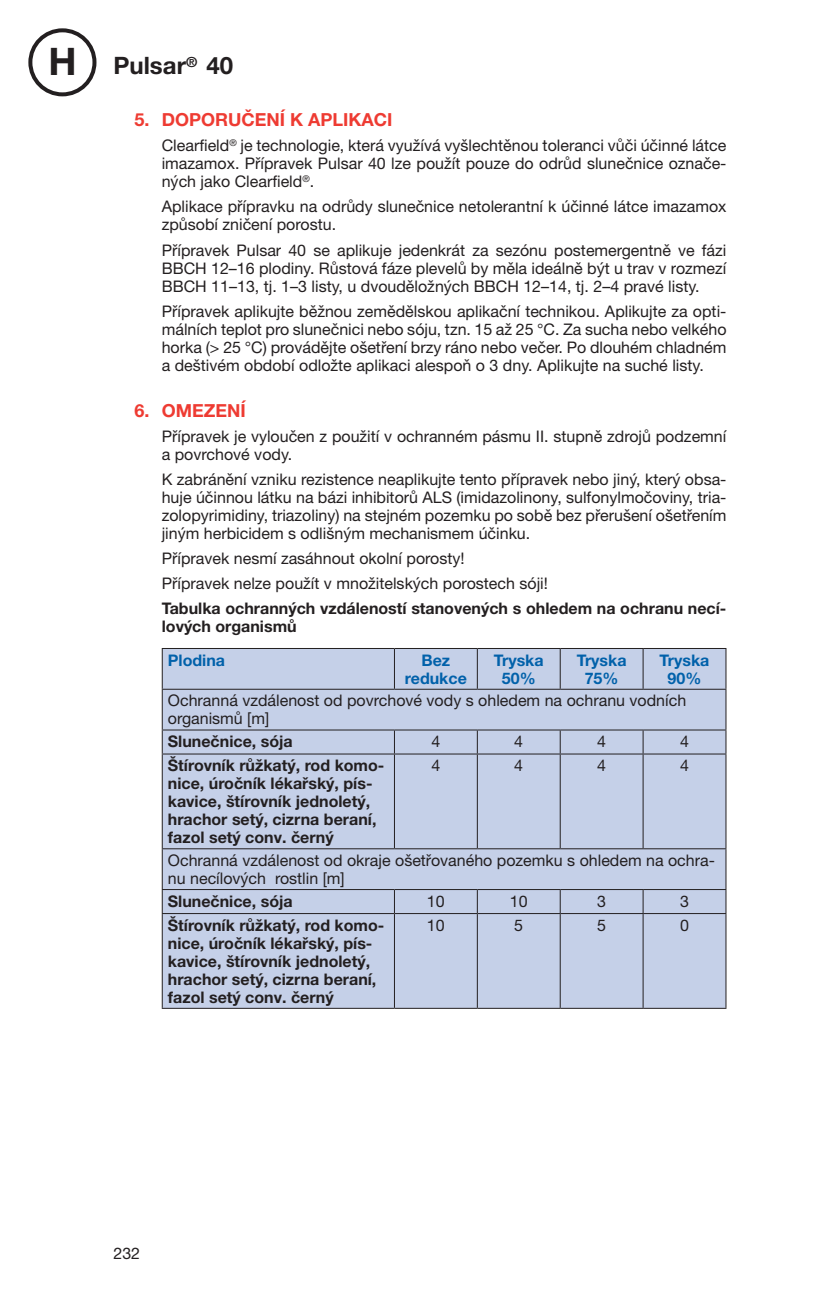
<style>
.page{position:relative;width:840px;height:1304px;background:#fff}
.page>*{position:absolute;margin:0;border:0;box-sizing:border-box;transform-origin:0 0}
.t1{font:700 24px "Helvetica Neue LT Pro";color:#231f20}
.t2{font:700 18px "Helvetica Neue LT Pro";color:#ee3b32}
.t3{font:16px/18px "Helvetica Neue LT Pro";color:#231f20}
.t4{font:700 16px/18px "Helvetica Neue LT Pro";color:#231f20}
.t5{font:700 16px/18px "Helvetica Neue LT Pro";color:#0161aa;text-align:center}
.s1{font-size:38px}
</style>
<div class="page">
<div style="left:28px;top:28px;width:68px;height:68px;border:4px solid #231f20;border-radius:50%"></div>
<div style="left:163px;top:649px;width:562px;height:359px;background:#c5d0e8"></div>
<hr style="left:725px;top:690px;width:1px;height:39px;background:#231f20">
<hr style="left:725px;top:849px;width:1px;height:40px;background:#231f20">
<hr style="left:162px;top:648px;width:232px;height:1px;background:#231f20">
<hr style="left:162px;top:649px;width:1px;height:40px;background:#231f20">
<hr style="left:394px;top:648px;width:83px;height:1px;background:#231f20">
<hr style="left:394px;top:649px;width:1px;height:40px;background:#231f20">
<hr style="left:477px;top:648px;width:83px;height:1px;background:#231f20">
<hr style="left:560px;top:648px;width:82px;height:1px;background:#231f20">
<hr style="left:642px;top:648px;width:84px;height:1px;background:#231f20">
<hr style="left:725px;top:649px;width:1px;height:40px;background:#231f20">
<svg style="left:162px;top:730px;width:1px;height:23px"></svg>
<svg style="left:725px;top:730px;width:1px;height:23px"></svg>
<hr style="left:162px;top:754px;width:1px;height:94px;background:#231f20">
<hr style="left:725px;top:754px;width:1px;height:94px;background:#231f20">
<svg style="left:162px;top:890px;width:1px;height:23px"></svg>
<svg style="left:725px;top:890px;width:1px;height:23px"></svg>
<hr style="left:162px;top:914px;width:1px;height:94px;background:#231f20">
<hr style="left:725px;top:914px;width:1px;height:94px;background:#231f20">
<hr style="left:476px;top:649px;width:1px;height:40px;background:#231f20">
<hr style="left:162px;top:689px;width:232px;height:1px;background:#231f20">
<hr style="left:162px;top:690px;width:1px;height:39px;background:#231f20">
<hr style="left:394px;top:689px;width:83px;height:1px;background:#231f20">
<hr style="left:477px;top:689px;width:83px;height:1px;background:#231f20">
<hr style="left:560px;top:689px;width:82px;height:1px;background:#231f20">
<hr style="left:642px;top:689px;width:84px;height:1px;background:#231f20">
<hr style="left:162px;top:729px;width:232px;height:1px;background:#231f20">
<hr style="left:394px;top:729px;width:83px;height:1px;background:#231f20">
<hr style="left:477px;top:729px;width:83px;height:1px;background:#231f20">
<hr style="left:560px;top:729px;width:82px;height:1px;background:#231f20">
<hr style="left:642px;top:729px;width:84px;height:1px;background:#231f20">
<hr style="left:162px;top:753px;width:232px;height:1px;background:#231f20">
<hr style="left:394px;top:753px;width:83px;height:1px;background:#231f20">
<hr style="left:477px;top:753px;width:83px;height:1px;background:#231f20">
<hr style="left:560px;top:753px;width:82px;height:1px;background:#231f20">
<hr style="left:642px;top:753px;width:84px;height:1px;background:#231f20">
<hr style="left:162px;top:848px;width:232px;height:1px;background:#231f20">
<hr style="left:162px;top:849px;width:1px;height:40px;background:#231f20">
<hr style="left:394px;top:848px;width:83px;height:1px;background:#231f20">
<hr style="left:477px;top:848px;width:83px;height:1px;background:#231f20">
<hr style="left:560px;top:848px;width:82px;height:1px;background:#231f20">
<hr style="left:642px;top:848px;width:84px;height:1px;background:#231f20">
<hr style="left:162px;top:889px;width:232px;height:1px;background:#231f20">
<hr style="left:394px;top:889px;width:83px;height:1px;background:#231f20">
<hr style="left:477px;top:889px;width:83px;height:1px;background:#231f20">
<hr style="left:560px;top:889px;width:82px;height:1px;background:#231f20">
<hr style="left:642px;top:889px;width:84px;height:1px;background:#231f20">
<hr style="left:162px;top:913px;width:232px;height:1px;background:#231f20">
<hr style="left:394px;top:913px;width:83px;height:1px;background:#231f20">
<hr style="left:477px;top:913px;width:83px;height:1px;background:#231f20">
<hr style="left:560px;top:913px;width:82px;height:1px;background:#231f20">
<hr style="left:642px;top:913px;width:84px;height:1px;background:#231f20">
<hr style="left:162px;top:1008px;width:232px;height:1px;background:#231f20">
<hr style="left:394px;top:1008px;width:83px;height:1px;background:#231f20">
<hr style="left:477px;top:1008px;width:83px;height:1px;background:#231f20">
<hr style="left:560px;top:1008px;width:82px;height:1px;background:#231f20">
<hr style="left:642px;top:1008px;width:84px;height:1px;background:#231f20">
<hr style="left:559px;top:649px;width:1px;height:40px;background:#231f20">
<hr style="left:642px;top:649px;width:1px;height:40px;background:#231f20">
<svg style="left:394px;top:730px;width:1px;height:23px"></svg>
<hr style="left:394px;top:754px;width:1px;height:94px;background:#231f20">
<svg style="left:394px;top:890px;width:1px;height:23px"></svg>
<hr style="left:394px;top:914px;width:1px;height:94px;background:#231f20">
<svg style="left:476px;top:730px;width:1px;height:23px"></svg>
<hr style="left:476px;top:754px;width:1px;height:94px;background:#231f20">
<hr style="left:476px;top:914px;width:1px;height:94px;background:#231f20">
<svg style="left:559px;top:730px;width:1px;height:23px"></svg>
<hr style="left:559px;top:754px;width:1px;height:94px;background:#231f20">
<hr style="left:559px;top:914px;width:1px;height:94px;background:#231f20">
<svg style="left:642px;top:730px;width:1px;height:23px"></svg>
<hr style="left:642px;top:754px;width:1px;height:94px;background:#231f20">
<hr style="left:642px;top:914px;width:1px;height:94px;background:#231f20">
<svg style="left:476px;top:890px;width:1px;height:23px"></svg>
<svg style="left:559px;top:890px;width:1px;height:23px"></svg>
<svg style="left:642px;top:890px;width:1px;height:23px"></svg>
<h1 class="t1" style="left:48px;top:50px;width:186px"><span class="s1">H</span> Pulsar<sup>®</sup> 40</h1>
<p class="t2" style="left:134px;top:108px;width:42px">5. doporu</p>
<p class="t2" style="left:241px;top:108px;width:25px">čení</p>
<p class="t2" style="left:290px;top:108px;width:30px">k aplikaci</p>
<p class="t3" style="left:162px;top:136px;width:566px;text-align:justify">Clearfield<sup>®</sup> je technologie, která využívá vyšlechtěnou toleranci vůči účinné látce imazamox. Přípravek Pulsar 40 lze použít pouze do odrůd slunečnice označe&shy;ných jako Clearfield<sup>®</sup>.</p>
<p class="t3" style="left:162px;top:197px;width:566px">Aplikace přípravku na odrůdy slunečnice netolerantní k účinné látce imazamox způsobí zničení porostu.</p>
<p class="t3" style="left:162px;top:240px;width:566px;text-align:justify">Přípravek Pulsar 40 se aplikuje jedenkrát za sezónu postemergentně ve fázi BBCH 12–16 plodiny. Růstová fáze plevelů by měla ideálně být u trav v rozmezí BBCH 11–13, tj. 1–3 listy, u dvouděložných BBCH 12–14, tj. 2–4 pravé listy.</p>
<p class="t3" style="left:162px;top:302px;width:566px;text-align:justify">Přípravek aplikujte běžnou zemědělskou aplikační technikou. Aplikujte za opti&shy;málních teplot pro slunečnici nebo sóju, tzn. 15 až 25 °C. Za sucha nebo velkého horka (&gt; 25 °C) provádějte ošetření brzy ráno nebo večer. Po dlouhém chladném a deštivém období odložte aplikaci alespoň o 3 dny. Aplikujte na suché listy.</p>
<p class="t2" style="left:134px;top:399px;width:54px">6. Omezení</p>
<p class="t3" style="left:162px;top:427px;width:566px">Přípravek je vyloučen z použití v ochranném pásmu II. stupně zdrojů podzemní a povrchové vody.</p>
<p class="t3" style="left:162px;top:470px;width:566px;text-align:justify">K zabránění vzniku rezistence neaplikujte tento přípravek nebo jiný, který obsa&shy;huje účinnou látku na bázi inhibitorů ALS (imidazolinony, sulfonylmočoviny, tria&shy;zolopyrimidiny, triazoliny) na stejném pozemku po sobě bez přerušení ošetřením jiným herbicidem s odlišným mechanismem účinku.</p>
<p class="t3" style="left:162px;top:546px;width:387px;line-height:25px">Přípravek nesmí zasáhnout okolní porosty!<br>Přípravek nelze použít v množitelských porostech sóji!</p>
<p class="t4" style="left:162px;top:599px;width:566px">Tabulka ochranných vzdáleností stanovených s ohledem na ochranu necí&shy;lových organismů</p>
<p class="t5" style="left:168px;top:650px;width:59px">Plodina</p>
<p class="t5" style="left:404px;top:650px;width:63px">Bez redukce</p>
<p class="t5" style="left:493px;top:650px;width:51px">Tryska<br>50%</p>
<p class="t5" style="left:576px;top:650px;width:51px">Tryska<br>75%</p>
<p class="t5" style="left:659px;top:650px;width:51px">Tryska<br>90%</p>
<p class="t3" style="left:168px;top:691px;width:519px">Ochranná vzdálenost od povrchové vody s ohledem na ochranu vodních organismů [m]</p>
<p class="t4" style="left:168px;top:732px;width:126px">Slunečnice, sója</p>
<p class="t3" style="left:431px;top:732px;width:10px">4</p>
<p class="t3" style="left:514px;top:732px;width:10px">4</p>
<p class="t3" style="left:597px;top:732px;width:10px">4</p>
<p class="t3" style="left:679px;top:732px;width:10px">4</p>
<p class="t4" style="left:168px;top:756px;width:218px">Štírovník růžkatý, rod komo&shy;nice, úročník lékařský, pís&shy;kavice, štírovník jednoletý, hrachor setý, cizrna beraní, fazol setý conv. černý</p>
<p class="t3" style="left:431px;top:756px;width:10px">4</p>
<p class="t3" style="left:514px;top:756px;width:10px">4</p>
<p class="t3" style="left:597px;top:756px;width:10px">4</p>
<p class="t3" style="left:679px;top:756px;width:10px">4</p>
<p class="t3" style="left:168px;top:851px;width:548px">Ochranná vzdálenost od okraje ošetřovaného pozemku s ohledem na ochra&shy;nu necílových rostlin [m]</p>
<p class="t4" style="left:168px;top:891px;width:126px">Slunečnice, sója</p>
<p class="t3" style="left:426px;top:892px;width:19px">10</p>
<p class="t3" style="left:509px;top:892px;width:19px">10</p>
<p class="t3" style="left:596px;top:892px;width:10px">3</p>
<p class="t3" style="left:679px;top:892px;width:10px">3</p>
<p class="t4" style="left:168px;top:915px;width:218px">Štírovník růžkatý, rod komo&shy;nice, úročník lékařský, pís&shy;kavice, štírovník jednoletý, hrachor setý, cizrna beraní, fazol setý conv. černý</p>
<p class="t3" style="left:426px;top:916px;width:19px">10</p>
<p class="t3" style="left:514px;top:916px;width:10px">5</p>
<p class="t3" style="left:596px;top:916px;width:10px">5</p>
<p class="t3" style="left:679px;top:916px;width:10px">0</p>
<p class="t3" style="left:113px;top:1244px;width:28px">232</p>
</div>
